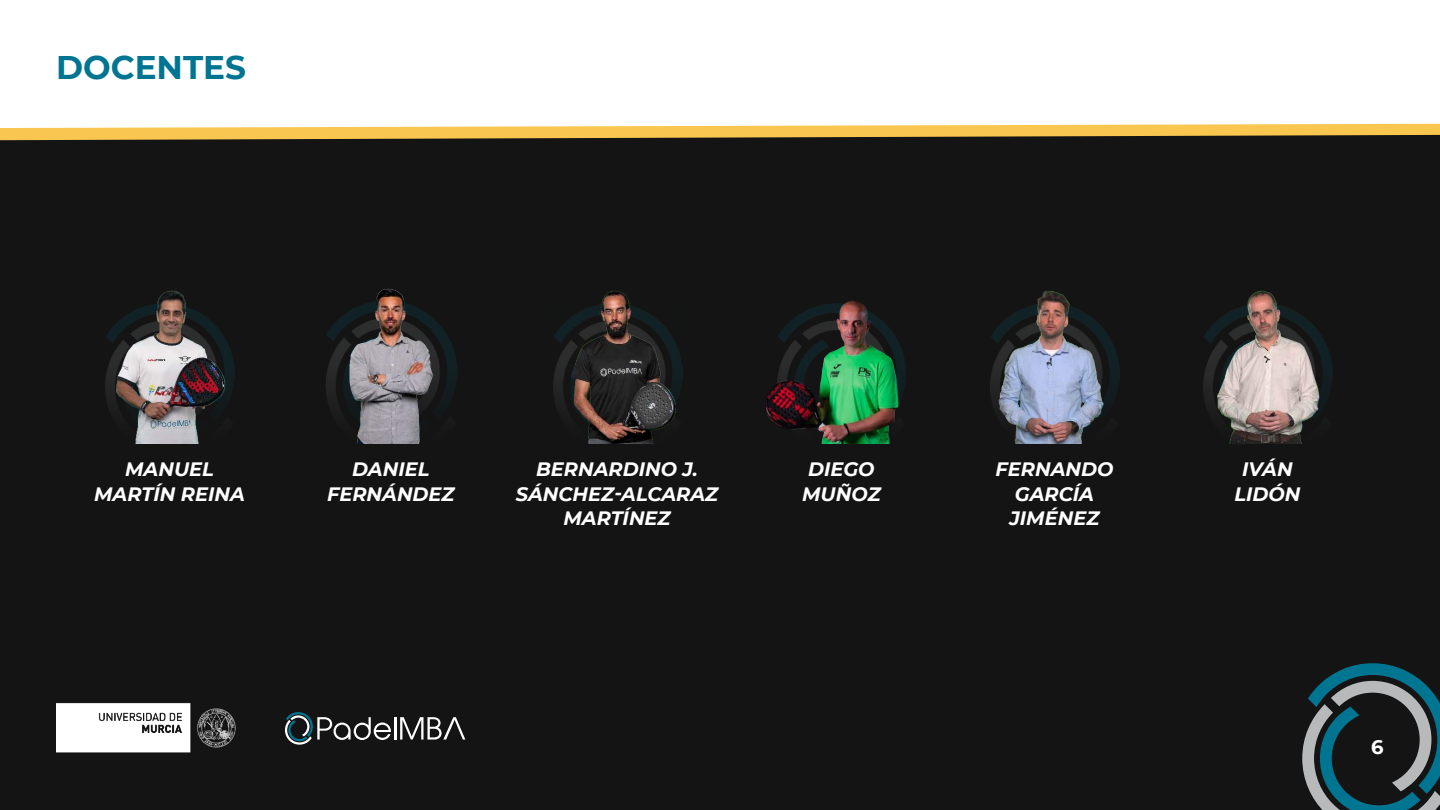
<style>
.page{position:relative;width:1440px;height:810px;background:#fff}
.page>*{position:absolute;margin:0;border:0;box-sizing:border-box;transform-origin:0 0}
.t1{font:700 32.7px "Montserrat";color:#007591}
.t2{font:700 19.5px "Montserrat";color:#fff}
.t3{font:italic 700 19.35px/24.6px "Montserrat";color:#fff;text-align:center}
</style>
<div class="page">
<div style="left:0;top:132px;width:1440px;height:678px;background:#141414"></div>
<svg style="left:285px;top:712px;width:106px;height:33px"></svg>
<hr style="left:394px;top:717px;width:2px;height:23px;background:#fff">
<svg style="left:400px;top:717px;width:65px;height:23px"></svg>
<img style="left:56px;top:703px;width:180px;height:50px">
<svg style="left:1302px;top:663px;width:138px;height:147px"></svg>
<svg style="left:0;top:124px;width:1440px;height:16px"></svg>
<img style="left:766px;top:300px;width:140px;height:143px">
<img style="left:990px;top:290px;width:130px;height:153px">
<img style="left:1203px;top:290px;width:130px;height:153px">
<img style="left:105px;top:290px;width:130px;height:153px">
<img style="left:553px;top:291px;width:130px;height:152px">
<img style="left:326px;top:288px;width:131px;height:155px">
<h1 class="t1" style="left:56px;top:50px;width:192px">DOCENTES</h1>
<p class="t3" style="left:94px;top:457px;width:152px">MANUEL<br>MARTÍN REINA</p>
<p class="t3" style="left:995px;top:457px;width:119px">FERNANDO<br>GARCÍA<br>JIMÉNEZ</p>
<p class="t3" style="left:1235px;top:457px;width:67px">IVÁN<br>LIDÓN</p>
<p class="t3" style="left:327px;top:457px;width:129px">DANIEL<br>FERNÁNDEZ</p>
<p class="t3" style="left:802px;top:457px;width:80px">DIEGO<br>MUÑOZ</p>
<p class="t3" style="left:516px;top:457px;width:204px">BERNARDINO J.<br>SÁNCHEZ-ALCARAZ<br>MARTÍNEZ</p>
<p class="t2" style="left:1371px;top:736px;width:14px">6</p>
</div>
